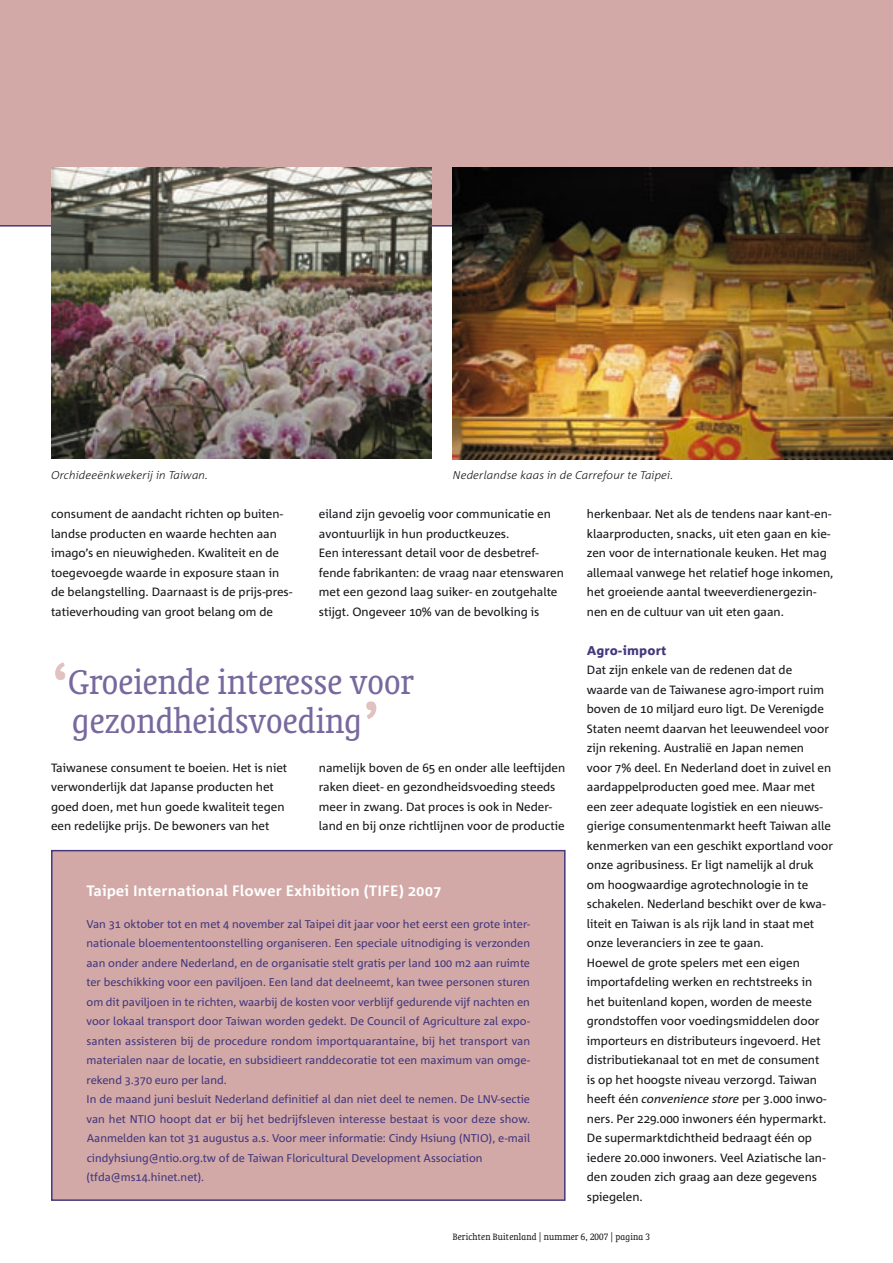
<style>
.page{position:relative;width:893px;height:1263px;background:#fff}
.page>*{position:absolute;margin:0;border:0;box-sizing:border-box;transform-origin:0 0}
.t1{font:condensed 39px/39px "Oranda BT";color:#77689e;text-align:center}
.t2{font:15px "Agrofont Vet";color:#fff}
.t3{font:800 12.75px "Agrofont";letter-spacing:.01em;color:#45387e}
.t4{font:12px/19.5px "Agrofont Normaal";color:#1a171c}
.t5{font:11.25px/19.5px "Agrofont Normaal";color:#45387e}
.t6{font:11.25px "Agrofont Mager Cursief";letter-spacing:.01em;color:#1a171c}
.t7{font:condensed 10.5px "Oranda BT";letter-spacing:.015em;color:#1a171c}
.s1{font-size:82.5px;color:#e1c2c0}
.s2{font-family:"Agrofont Normaal Cursief"}
.s3{font-family:"Agrofont Mager";font-stretch:normal}
</style>
<div class="page">
<div style="left:0;top:0;width:893px;height:226px;background:#d2a9a7"></div>
<hr style="left:0;top:225px;width:893px;height:2px;background:#45387e">
<img style="left:453px;top:167px;width:440px;height:293px">
<div style="left:52px;top:851px;width:513px;height:349px;background:#d2a9a7"></div>
<div style="left:51px;top:850px;width:515px;height:351px;border:2px solid #45387e"></div>
<img style="left:51px;top:167px;width:381px;height:291px">
<p class="t6" style="left:51px;top:469px;width:159px">Orchideeënkwekerij in Taiwan.</p>
<p class="t6" style="left:453px;top:469px;width:222px">Nederlandse kaas in de Carrefour te Taipei.</p>
<p class="t4" style="left:51px;top:505px;width:243px">consument de aandacht richten op buiten&shy;landse producten en waarde hechten aan imago’s en nieuwigheden. Kwaliteit en de toegevoegde waarde in exposure staan in de belangstelling. Daarnaast is de prijs-pres&shy;tatieverhouding van groot belang om de</p>
<p class="t4" style="left:319px;top:505px;width:246px">eiland zijn gevoelig voor communicatie en avontuurlijk in hun productkeuzes.<br>Een interessant detail voor de desbetref&shy;fende fabrikanten: de vraag naar etenswaren met een gezond laag suiker- en zoutgehalte stijgt. Ongeveer 10% van de bevolking is</p>
<h1 class="t1" style="left:51px;top:662px;width:364px"><span class="s1">‘</span>Groeiende interesse voor gezondheidsvoeding<span class="s1">’</span></h1>
<p class="t4" style="left:51px;top:758px;width:238px">Taiwanese consument te boeien. Het is niet verwonderlijk dat Japanse producten het goed doen, met hun goede kwaliteit tegen een redelijke prijs. De bewoners van het</p>
<p class="t4" style="left:319px;top:758px;width:248px">namelijk boven de 65 en onder alle leeftijden raken dieet- en gezondheidsvoeding steeds meer in zwang. Dat proces is ook in Neder&shy;land en bij onze richtlijnen voor de productie</p>
<p class="t2" style="left:87px;top:883px;width:356px">Taipei International Flower Exhibition (TIFE) 2007</p>
<p class="t5" style="left:87px;top:914px;width:445px">Van 31 oktober tot en met 4 november zal Taipei dit jaar voor het eerst een grote inter&shy;nationale bloemententoonstelling organiseren. Een speciale uitnodiging is verzonden aan onder andere Nederland, en de organisatie stelt gratis per land 100 m2 aan ruimte ter beschikking voor een paviljoen. Een land dat deelneemt, kan twee personen sturen om dit paviljoen in te richten, waarbij de kosten voor verblijf gedurende vijf nachten en voor lokaal transport door Taiwan worden gedekt. De Council of Agriculture zal expo&shy;santen assisteren bij de procedure rondom importquarantaine, bij het transport van materialen naar de locatie, en subsidieert randdecoratie tot een maximum van omge&shy;rekend 3.370 euro per land.<br>In de maand juni besluit Nederland definitief al dan niet deel te nemen. De LNV-sectie van het NTIO hoopt dat er bij het bedrijfsleven interesse bestaat is voor deze show.<br>Aanmelden kan tot 31 augustus a.s. Voor meer informatie: Cindy Hsiung (NTIO), e-mail cindyhsiung@ntio.org.tw of de Taiwan Floricultural Development Association (tfda@ms14.hinet.net).</p>
<p class="t4" style="left:587px;top:505px;width:248px">herkenbaar. Net als de tendens naar kant-en&shy;klaarproducten, snacks, uit eten gaan en kie&shy;zen voor de internationale keuken. Het mag allemaal vanwege het relatief hoge inkomen, het groeiende aantal tweeverdienergezin&shy;nen en de cultuur van uit eten gaan.</p>
<p class="t3" style="left:587px;top:643px;width:81px">Agro-import</p>
<p class="t4" style="left:587px;top:661px;width:248px">Dat zijn enkele van de redenen dat de waarde van de Taiwanese agro-import ruim boven de 10 miljard euro ligt. De Verenigde Staten neemt daarvan het leeuwendeel voor zijn rekening. Australië en Japan nemen<br>voor 7% deel. En Nederland doet in zuivel en aardappelproducten goed mee. Maar met een zeer adequate logistiek en een nieuws&shy;gierige consumentenmarkt heeft Taiwan alle kenmerken van een geschikt exportland voor onze agribusiness. Er ligt namelijk al druk om hoogwaardige agrotechnologie in te schakelen. Nederland beschikt over de kwa&shy;liteit en Taiwan is als rijk land in staat met onze leveranciers in zee te gaan.<br>Hoewel de grote spelers met een eigen importafdeling werken en rechtstreeks in het buitenland kopen, worden de meeste grondstoffen voor voedingsmiddelen door importeurs en distributeurs ingevoerd. Het distributiekanaal tot en met de consument<br>is op het hoogste niveau verzorgd. Taiwan heeft één <span class="s2">convenience store</span> per 3.000 inwo&shy;ners. Per 229.000 inwoners één hypermarkt.<br>De supermarktdichtheid bedraagt één op iedere 20.000 inwoners. Veel Aziatische lan&shy;den zouden zich graag aan deze gegevens spiegelen.</p>
<p class="t7" style="left:453px;top:1231px;width:192px">Berichten Buitenland <span class="s3">|</span> nummer 6, 2007 <span class="s3">|</span> pagina</p>
</div>
